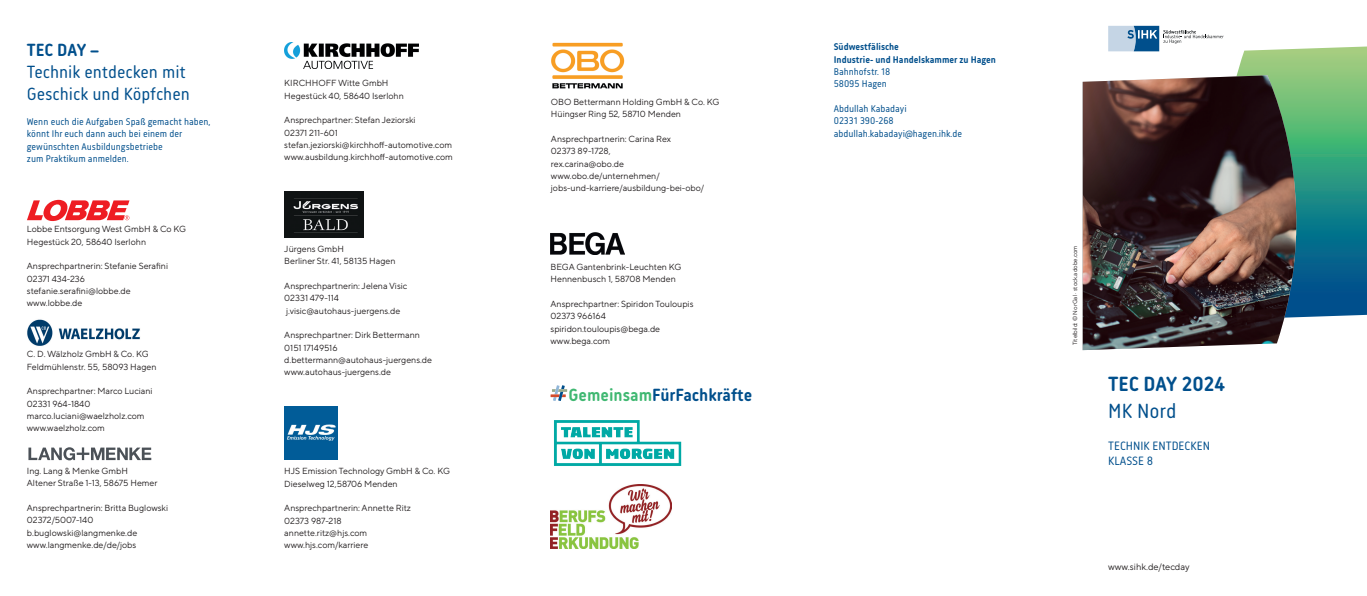
<style>
.page{position:relative;width:1367px;height:596px;background:#fff}
.page>*{position:absolute;margin:0;border:0;box-sizing:border-box;transform-origin:0 0}
.t1{font:700 21px "Korb";color:#004f8c}
.t2{font:21px "Korb";color:#004f8c}
.t3{font:18px/21.6px "Korb";color:#004f8c}
.t4{font:700 18px "Korb";color:#004f8c}
.t5{font:12.4px/14.9px "Korb";color:#004f8c}
.t6{font:10px/12.3px "Korb";color:#004f8c}
.t7{font:700 10px/12.3px "Korb";color:#004f8c}
.t8{font:9.2px "TT Norms Pro";color:#231f20}
.t9{font:8.8px/12.3px "TT Norms Pro";color:#231f20}
.t10{font:6px "TT Norms Pro";color:#231f20}
.s1{color:#40b872}
</style>
<div class="page">
<img style="left:554px;top:420px;width:128px;height:46px">
<img style="left:550px;top:484px;width:121px;height:64px">
<svg style="left:1237px;top:46px;width:129px;height:271px;background:#459a85"></svg>
<svg style="left:1082px;top:75px;width:223px;height:276px"></svg>
<img style="left:1082px;top:75px;width:215px;height:275px">
<svg style="left:1108px;top:26px;width:115px;height:25px"></svg>
<svg style="left:550px;top:385px;width:17px;height:16px"></svg>
<img style="left:284px;top:191px;width:80px;height:46px">
<img style="left:27px;top:319px;width:113px;height:27px">
<svg style="left:27px;top:200px;width:102px;height:21px"></svg>
<img style="left:284px;top:406px;width:53px;height:53px">
<img style="left:284px;top:43px;width:135px;height:25px">
<svg style="left:28px;top:447px;width:123px;height:13px"></svg>
<img style="left:551px;top:43px;width:73px;height:46px">
<img style="left:550px;top:232px;width:74px;height:22px">
<h2 class="t4" style="left:27px;top:40px;width:74px">TEC DAY –</h2>
<h2 class="t3" style="left:27px;top:61px;width:164px">Technik entdecken mit<br>Geschick und Köpfchen</h2>
<p class="t6" style="left:27px;top:115px;width:185px">Wenn euch die Aufgaben Spaß gemacht haben, könnt Ihr euch dann auch bei einem der gewünschten Ausbildungsbetriebe<br>zum Praktikum anmelden.</p>
<p class="t9" style="left:27px;top:222px;width:161px">Lobbe Entsorgung West GmbH &amp; Co KG<br>Hegestück 20, 58640 Iserlohn</p>
<p class="t9" style="left:27px;top:259px;width:143px">Ansprechpartnerin: Stefanie Serafini<br>02371 434-236 stefanie.serafini@lobbe.de www.lobbe.de</p>
<p class="t9" style="left:27px;top:347px;width:131px">C. D. Wälzholz GmbH &amp; Co. KG<br>Feldmühlenstr. 55, 58093 Hagen</p>
<p class="t9" style="left:27px;top:384px;width:127px">Ansprechpartner: Marco Luciani<br>02331 964-1840 marco.luciani@waelzholz.com www.waelzholz.com</p>
<p class="t9" style="left:27px;top:463px;width:132px">Ing. Lang &amp; Menke GmbH<br>Altener Straße 1-13, 58675 Hemer</p>
<p class="t9" style="left:27px;top:500px;width:143px">Ansprechpartnerin: Britta Buglowski<br>02372/5007-140 b.buglowski@langmenke.de www.langmenke.de/de/jobs</p>
<p class="t9" style="left:284px;top:76px;width:121px">KIRCHHOFF Witte GmbH<br>Hegestück 40, 58640 Iserlohn</p>
<p class="t9" style="left:284px;top:113px;width:170px">Ansprechpartner: Stefan Jeziorski<br>02371 211-601 stefan.jeziorski@kirchhoff-automotive.com www.ausbildung.kirchhoff-automotive.com</p>
<p class="t9" style="left:284px;top:242px;width:113px">Jürgens GmbH<br>Berliner Str. 41, 58135 Hagen</p>
<p class="t9" style="left:284px;top:279px;width:124px">Ansprechpartnerin: Jelena Visic<br>02331 479-114 j.visic@autohaus-juergens.de</p>
<p class="t9" style="left:284px;top:328px;width:149px">Ansprechpartner: Dirk Bettermann<br>0151 17149516 d.bettermann@autohaus-juergens.de www.autohaus-juergens.de</p>
<p class="t9" style="left:284px;top:464px;width:167px">HJS Emission Technology GmbH &amp; Co. KG<br>Dieselweg 12,58706 Menden</p>
<p class="t9" style="left:284px;top:501px;width:128px">Ansprechpartnerin: Annette Ritz<br>02373 987-218 annette.ritz@hjs.com www.hjs.com/karriere</p>
<p class="t9" style="left:551px;top:95px;width:170px">OBO Bettermann Holding GmbH &amp; Co. KG<br>Hüingser Ring 52, 58710 Menden</p>
<p class="t9" style="left:551px;top:132px;width:155px">Ansprechpartnerin: Carina Rex<br>02373 89-1728,<br>rex.carina@obo.de www.obo.de/unternehmen/ jobs-und-karriere/ausbildung-bei-obo/</p>
<p class="t9" style="left:550px;top:260px;width:132px">BEGA Gantenbrink-Leuchten KG<br>Hennenbusch 1, 58708 Menden</p>
<p class="t9" style="left:550px;top:297px;width:144px">Ansprechpartner: Spiridon Touloupis<br>02373 966164 spiridon.touloupis@bega.de www.bega.com</p>
<h2 class="t4" style="left:568px;top:384px;width:185px"><span class="s1">Gemeinsam</span>FürFachkräfte</h2>
<p class="t7" style="left:833px;top:41px;width:164px">Südwestfälische<br>Industrie- und Handelskammer zu Hagen</p>
<p class="t6" style="left:833px;top:65px;width:58px">Bahnhofstr. 18<br>58095 Hagen</p>
<p class="t6" style="left:833px;top:102px;width:130px">Abdullah Kabadayi<br>02331 390-268 abdullah.kabadayi@hagen.ihk.de</p>
<p class="t10" style="left:1070px;top:345px;width:101px;rotate:-90deg">Titelbild: © NorGal · stock.adobe.com</p>
<h1 class="t1" style="left:1108px;top:371px;width:118px">TEC DAY 2024</h1>
<h1 class="t2" style="left:1108px;top:398px;width:70px">MK Nord</h1>
<h3 class="t5" style="left:1108px;top:438px;width:103px">TECHNIK ENTDECKEN<br>KLASSE 8</h3>
<p class="t8" style="left:1108px;top:559px;width:83px">www.sihk.de/tecday</p>
</div>
